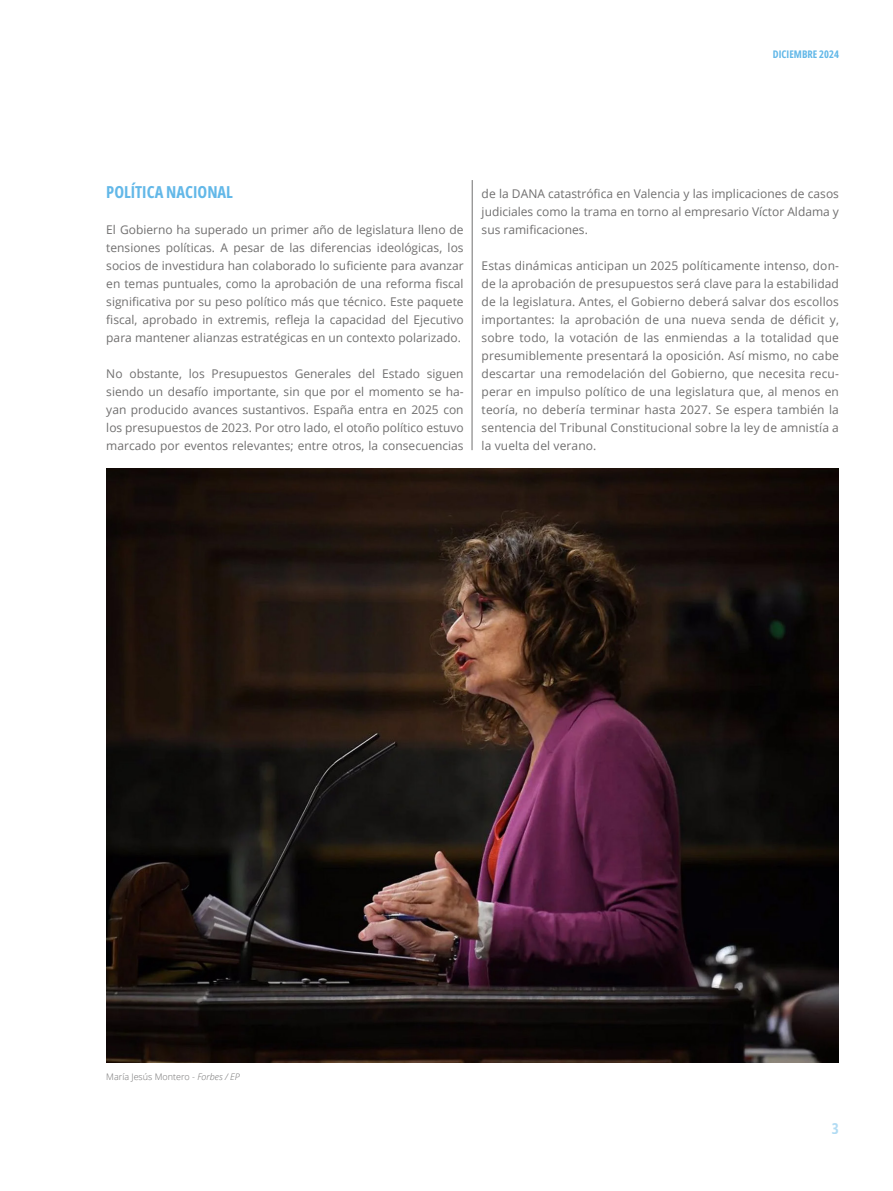
<style>
.page{position:relative;width:893px;height:1191px;background:#fff}
.page>*{position:absolute;margin:0;border:0;box-sizing:border-box;transform-origin:0 0}
.t1{font:700 16.5px "Open Sans Condensed";color:#63b8e8}
.t2{font:700 15px "Open Sans Condensed";color:#63b8e8}
.t3{font:12px/18px "Open Sans";color:#706f6f;text-align:justify}
.t4{font:700 10.5px "Open Sans Condensed";color:#63b8e8}
.t5{font:300 9px "Open Sans";color:#706f6f}
.s1{font-style:italic}
</style>
<div class="page">
<img style="left:106px;top:468px;width:733px;height:594px">
<hr style="left:472px;top:180px;width:1px;height:270px;background:#706f6f">
<p class="t4" style="left:773px;top:46px;width:68px">DICIEMBRE 2024</p>
<h1 class="t1" style="left:106px;top:180px;width:128px">POLÍTICA NACIONAL</h1>
<p class="t3" style="left:106px;top:220px;width:359px">El Gobierno ha superado un primer año de legislatura lleno de tensiones políticas. A pesar de las diferencias ideológicas, los socios de investidura han colaborado lo suficiente para avanzar en temas puntuales, como la aprobación de una reforma fiscal significativa por su peso político más que técnico. Este paquete fiscal, aprobado in extremis, refleja la capacidad del Ejecutivo para mantener alianzas estratégicas en un contexto polarizado.</p>
<p class="t3" style="left:106px;top:364px;width:359px">No obstante, los Presupuestos Generales del Estado siguen siendo un desafío importante, sin que por el momento se ha&shy;yan producido avances sustantivos. España entra en 2025 con los presupuestos de 2023. Por otro lado, el otoño político estuvo marcado por eventos relevantes; entre otros, la consecuencias</p>
<p class="t3" style="left:482px;top:184px;width:359px">de la DANA catastrófica en Valencia y las implicaciones de casos judiciales como la trama en torno al empresario Víctor Aldama y sus ramificaciones.</p>
<p class="t3" style="left:482px;top:256px;width:359px">Estas dinámicas anticipan un 2025 políticamente intenso, don&shy;de la aprobación de presupuestos será clave para la estabilidad de la legislatura. Antes, el Gobierno deberá salvar dos escollos importantes: la aprobación de una nueva senda de déficit y, sobre todo, la votación de las enmiendas a la totalidad que presumiblemente presentará la oposición. Así mismo, no cabe descartar una remodelación del Gobierno, que necesita recu&shy;perar en impulso político de una legislatura que, al menos en teoría, no debería terminar hasta 2027. Se espera también la sentencia del Tribunal Constitucional sobre la ley de amnistía a la vuelta del verano.</p>
<p class="t5" style="left:106px;top:1070px;width:135px">María Jesús Montero - <span class="s1">Forbes / EP</span></p>
<p class="t2" style="left:832px;top:1117px;width:9px">3</p>
</div>
